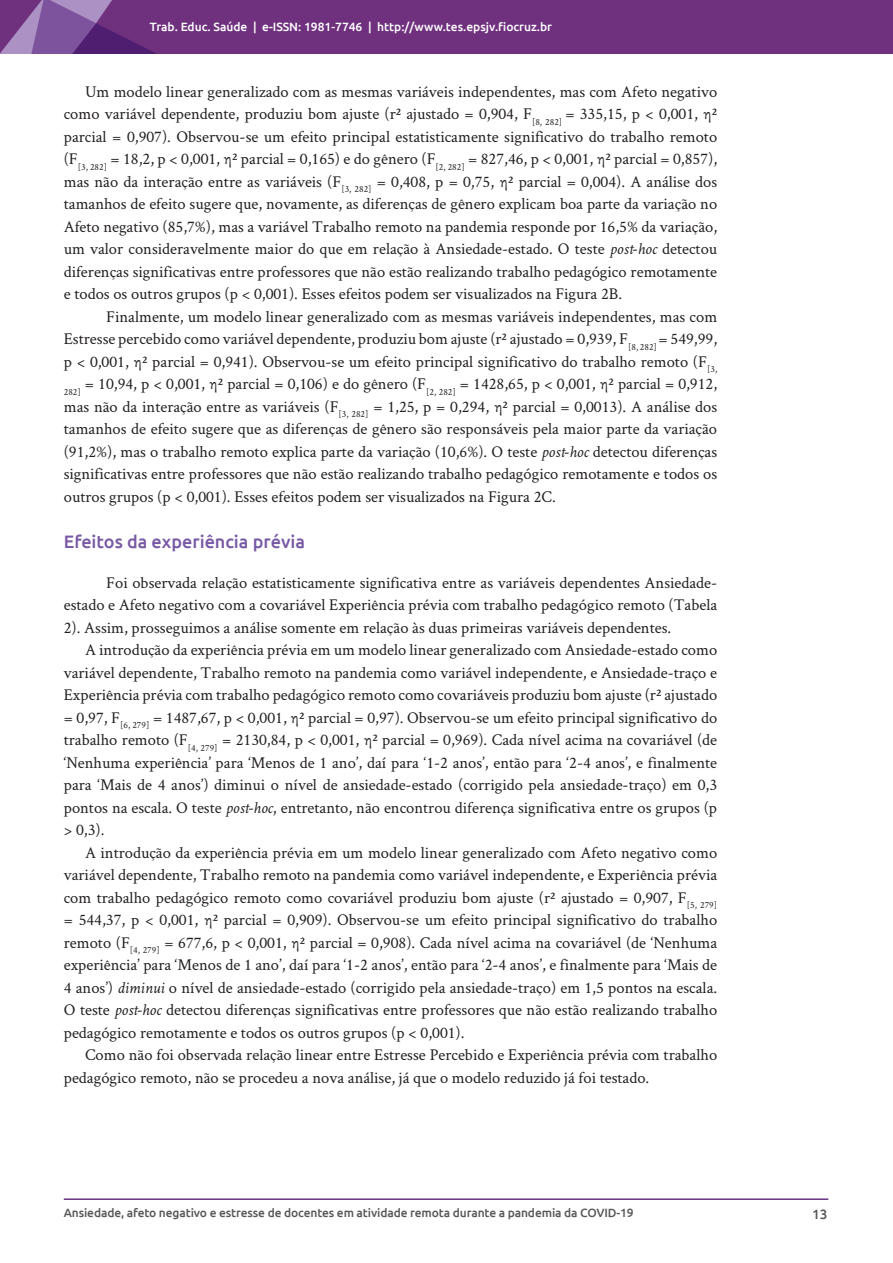
<style>
.page{position:relative;width:893px;height:1263px;background:#fff}
.page>*{position:absolute;margin:0;border:0;box-sizing:border-box;transform-origin:0 0}
.titulo2_-_roxo{font:500 18px "Ubuntu";color:#7859a5}
.texto-comum{font:16.5px/22.5px "Crimson Text";color:#231f20;text-align:justify}
.t1{font:500 13.5px "Ubuntu";color:#57585a}
.t2{font:500 12px "Ubuntu";letter-spacing:-.01em;color:#57585a}
.t3{font:500 12px "Ubuntu";color:#fff}
.s1{font-style:italic}
</style>
<div class="page">
<hr style="left:64px;top:1198px;width:764px;height:2px;background:#693486">
<img style="left:0;top:0;width:893px;height:53px">
<p class="t3" style="left:150px;top:19px;width:404px">Trab. Educ. Saúde | e-ISSN: 1981-7746 | http://www.tes.epsjv.fiocruz.br</p>
<p class="texto-comum" style="left:64px;top:79px;width:655px;text-indent:21px">Um modelo linear generalizado com as mesmas variáveis independentes, mas com Afeto negativo como variável dependente, produziu bom ajuste (r² ajustado = 0,904, F<sub>[8,</sub> <sub>282]</sub> = 335,15, p &lt; 0,001, η² parcial = 0,907). Observou-se um efeito principal estatisticamente significativo do trabalho remoto (F<sub>[3,</sub> <sub>282]</sub> = 18,2, p &lt; 0,001, η² parcial = 0,165) e do gênero (F<sub>[2,</sub> <sub>282]</sub> = 827,46, p &lt; 0,001, η² parcial = 0,857), mas não da interação entre as variáveis (F<sub>[3,</sub> <sub>282]</sub> = 0,408, p = 0,75, η² parcial = 0,004). A análise dos tamanhos de efeito sugere que, novamente, as diferenças de gênero explicam boa parte da variação no Afeto negativo (85,7%), mas a variável Trabalho remoto na pandemia responde por 16,5% da variação, um valor consideravelmente maior do que em relação à Ansiedade-estado. O teste <span class="s1">post-hoc</span> detectou diferenças significativas entre professores que não estão realizando trabalho pedagógico remotamente e todos os outros grupos (p &lt; 0,001). Esses efeitos podem ser visualizados na Figura 2B.</p>
<p class="texto-comum" style="left:64px;top:304px;width:655px;text-indent:43px">Finalmente, um modelo linear generalizado com as mesmas variáveis independentes, mas com Estresse percebido como variável dependente, produziu bom ajuste (r² ajustado = 0,939, F<sub>[8,</sub> <sub>282]</sub> = 549,99, p &lt; 0,001, η² parcial = 0,941). Observou-se um efeito principal significativo do trabalho remoto (F<sub>[3, 282]</sub> = 10,94, p &lt; 0,001, η² parcial = 0,106) e do gênero (F<sub>[2,</sub> <sub>282]</sub> = 1428,65, p &lt; 0,001, η² parcial = 0,912, mas não da interação entre as variáveis (F<sub>[3,</sub> <sub>282]</sub> = 1,25, p = 0,294, η² parcial = 0,0013). A análise dos tamanhos de efeito sugere que as diferenças de gênero são responsáveis pela maior parte da variação (91,2%), mas o trabalho remoto explica parte da variação (10,6%). O teste <span class="s1">post-hoc</span> detectou diferenças significativas entre professores que não estão realizando trabalho pedagógico remotamente e todos os outros grupos (p &lt; 0,001). Esses efeitos podem ser visualizados na Figura 2C.</p>
<p class="titulo2_-_roxo" style="left:64px;top:530px;width:243px">Efeitos da experiência prévia</p>
<p class="texto-comum" style="left:64px;top:570px;width:655px;text-indent:43px">Foi observada relação estatisticamente significativa entre as variáveis dependentes Ansiedade&shy;estado e Afeto negativo com a covariável Experiência prévia com trabalho pedagógico remoto (Tabela 2). Assim, prosseguimos a análise somente em relação às duas primeiras variáveis dependentes.</p>
<p class="texto-comum" style="left:64px;top:638px;width:655px;text-indent:21px">A introdução da experiência prévia em um modelo linear generalizado com Ansiedade-estado como variável dependente, Trabalho remoto na pandemia como variável independente, e Ansiedade-traço e Experiência prévia com trabalho pedagógico remoto como covariáveis produziu bom ajuste (r² ajustado = 0,97, F<sub>[6,</sub> <sub>279]</sub> = 1487,67, p &lt; 0,001, η² parcial = 0,97). Observou-se um efeito principal significativo do trabalho remoto (F<sub>[4,</sub> <sub>279]</sub> = 2130,84, p &lt; 0,001, η² parcial = 0,969). Cada nível acima na covariável (de ‘Nenhuma experiência’ para ‘Menos de 1 ano’, daí para ‘1-2 anos’, então para ‘2-4 anos’, e finalmente para ‘Mais de 4 anos’) diminui o nível de ansiedade-estado (corrigido pela ansiedade-traço) em 0,3 pontos na escala. O teste <span class="s1">post-hoc</span>, entretanto, não encontrou diferença significativa entre os grupos (p &gt; 0,3).</p>
<p class="texto-comum" style="left:64px;top:840px;width:655px;text-indent:21px">A introdução da experiência prévia em um modelo linear generalizado com Afeto negativo como variável dependente, Trabalho remoto na pandemia como variável independente, e Experiência prévia com trabalho pedagógico remoto como covariável produziu bom ajuste (r² ajustado = 0,907, F<sub>[5,</sub> <sub>279] </sub>= 544,37, p &lt; 0,001, η² parcial = 0,909). Observou-se um efeito principal significativo do trabalho remoto (F<sub>[4,</sub> <sub>279]</sub> = 677,6, p &lt; 0,001, η² parcial = 0,908). Cada nível acima na covariável (de ‘Nenhuma experiência’ para ‘Menos de 1 ano’, daí para ‘1-2 anos’, então para ‘2-4 anos’, e finalmente para ‘Mais de 4 anos’) <span class="s1">diminui</span> o nível de ansiedade-estado (corrigido pela ansiedade-traço) em 1,5 pontos na escala.<br>O teste <span class="s1">post-hoc</span> detectou diferenças significativas entre professores que não estão realizando trabalho pedagógico remotamente e todos os outros grupos (p &lt; 0,001).</p>
<p class="texto-comum" style="left:64px;top:1043px;width:655px;text-indent:21px">Como não foi observada relação linear entre Estresse Percebido e Experiência prévia com trabalho pedagógico remoto, não se procedeu a nova análise, já que o modelo reduzido já foi testado.</p>
<p class="t2" style="left:64px;top:1205px;width:571px">Ansiedade, afeto negativo e estresse de docentes em atividade remota durante a pandemia da COVID-19</p>
<p class="t1" style="left:812px;top:1205px;width:17px">13</p>
</div>
